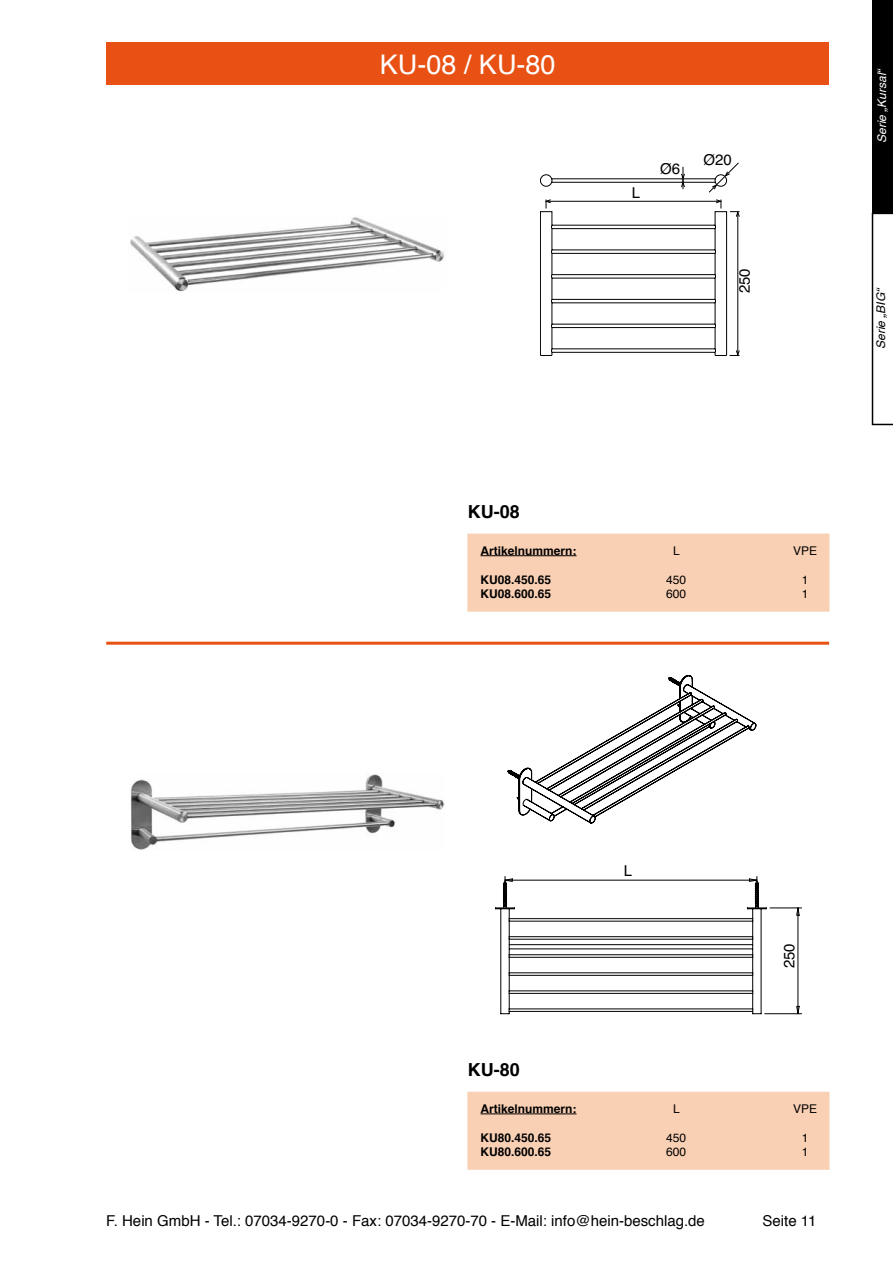
<style>
.page{position:relative;width:893px;height:1263px;background:#fff}
.page>*{position:absolute;margin:0;border:0;box-sizing:border-box;transform-origin:0 0}
.t1{font:27px "Helvetica";color:#fff}
.t2{font:700 18px "Helvetica";color:#000}
.t3{font:15px "Helvetica";color:#000}
.t4{font:700 12px "Helvetica";color:#000}
.t5{font:12px "Helvetica";color:#000}
.t6{font:italic 12px "Helvetica";color:#fff}
.t7{font:italic 12px "Helvetica";color:#000}
</style>
<div class="page">
<div style="left:872px;top:0;width:21px;height:213px;background:#000"></div>
<svg style="left:872px;top:213px;width:21px;height:212px"></svg>
<div style="left:106px;top:43px;width:723px;height:42px;background:#e85113"></div>
<hr style="left:106px;top:642px;width:723px;height:3px;background:#e85113">
<svg style="left:540px;top:162px;width:200px;height:194px"></svg>
<hr style="left:765px;top:1013px;width:37px;height:1px;background:#000">
<hr style="left:770px;top:908px;width:32px;height:1px;background:#000">
<svg style="left:495px;top:876px;width:305px;height:139px"></svg>
<hr style="left:505px;top:880px;width:252px;height:1px;background:#000">
<svg style="left:507px;top:675px;width:250px;height:149px"></svg>
<div style="left:468px;top:534px;width:361px;height:77px;background:#fad0b4"></div>
<hr style="left:480px;top:555px;width:96px;height:1px;background:#000">
<div style="left:468px;top:1092px;width:361px;height:77px;background:#fad0b4"></div>
<hr style="left:480px;top:1113px;width:96px;height:1px;background:#000">
<img style="left:130px;top:217px;width:315px;height:75px">
<img style="left:130px;top:774px;width:315px;height:76px">
<h1 class="t1" style="left:380px;top:44px;width:177px">KU -08 / KU -80</h1>
<p class="t3" style="left:632px;top:181px;width:10px">L</p>
<p class="t3" style="left:660px;top:157px;width:22px">Ø6</p>
<p class="t3" style="left:703px;top:148px;width:30px">Ø20</p>
<p class="t3" style="left:733px;top:293px;width:27px;rotate:-90deg">250</p>
<p class="t6" style="left:873px;top:143px;width:76px;rotate:-90deg">Serie „Kursal“</p>
<p class="t7" style="left:871px;top:349px;width:63px;rotate:-90deg">Serie „BIG“</p>
<p class="t2" style="left:468px;top:497px;width:54px">KU-08</p>
<p class="t4" style="left:480px;top:541px;width:98px">Artikelnummern:</p>
<p class="t5" style="left:673px;top:541px;width:8px">L</p>
<p class="t5" style="left:793px;top:541px;width:26px">VPE</p>
<p class="t4" style="left:480px;top:570px;width:72px">KU08.450.65</p>
<p class="t5" style="left:666px;top:570px;width:22px">450</p>
<p class="t5" style="left:802px;top:570px;width:8px">1</p>
<p class="t4" style="left:480px;top:584px;width:72px">KU08.600.65</p>
<p class="t5" style="left:666px;top:584px;width:22px">600</p>
<p class="t5" style="left:802px;top:584px;width:8px">1</p>
<p class="t2" style="left:468px;top:1055px;width:54px">KU-80</p>
<p class="t3" style="left:624px;top:859px;width:10px">L</p>
<p class="t3" style="left:777px;top:968px;width:26px;rotate:-90deg">250</p>
<p class="t4" style="left:480px;top:1099px;width:98px">Artikelnummern:</p>
<p class="t5" style="left:673px;top:1099px;width:8px">L</p>
<p class="t5" style="left:793px;top:1099px;width:26px">VPE</p>
<p class="t4" style="left:480px;top:1128px;width:72px">KU80.450.65</p>
<p class="t5" style="left:666px;top:1128px;width:22px">450</p>
<p class="t5" style="left:802px;top:1128px;width:8px">1</p>
<p class="t4" style="left:480px;top:1142px;width:72px">KU80.600.65</p>
<p class="t5" style="left:666px;top:1143px;width:22px">600</p>
<p class="t5" style="left:802px;top:1143px;width:8px">1</p>
<p class="t3" style="left:106px;top:1209px;width:600px">F. Hein GmbH - Tel.: 07034-9270-0 - Fax: 07034-9270-70 - E-Mail: info@hein-beschlag.de</p>
<p class="t3" style="left:762px;top:1209px;width:55px">Seite 11</p>
</div>
